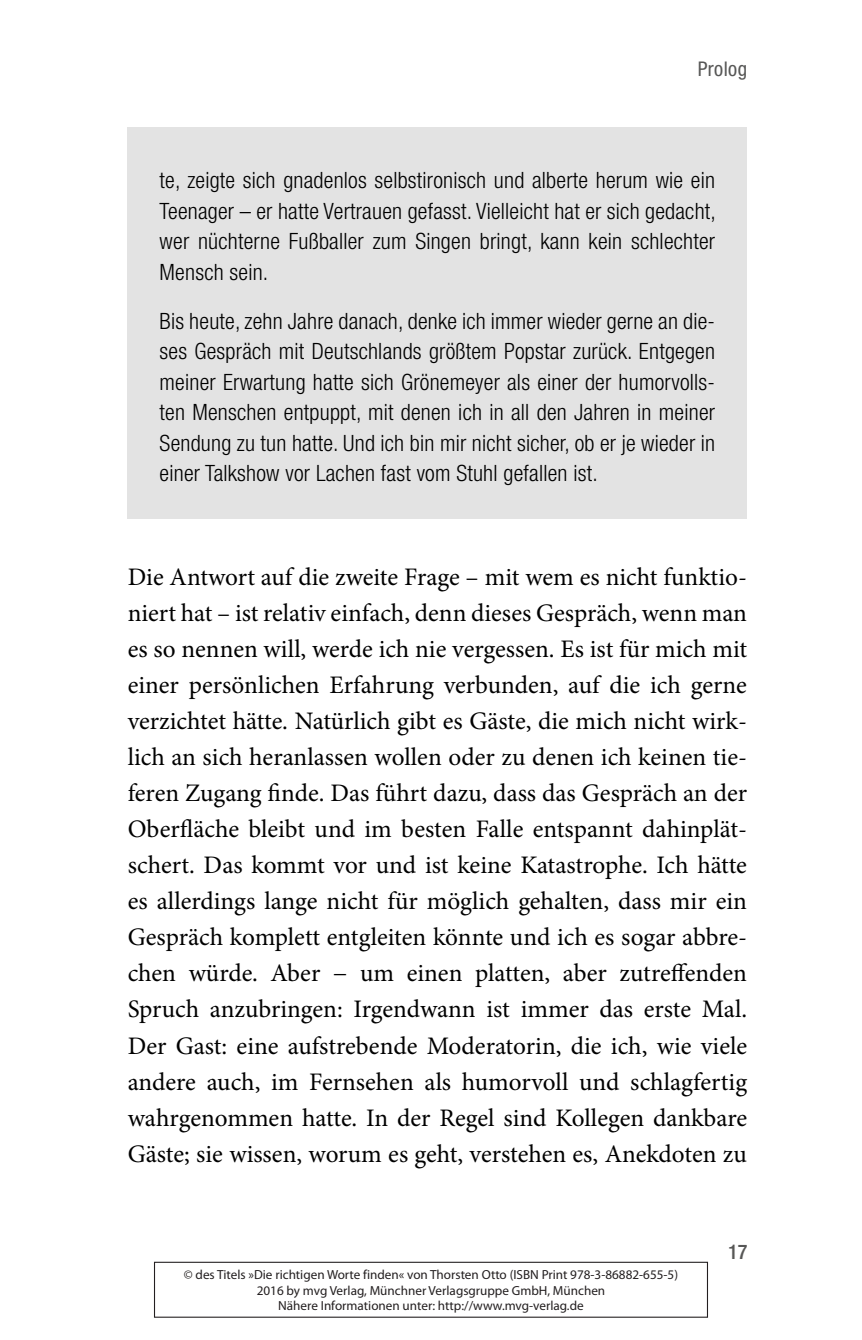
<style>
.page{position:relative;width:862px;height:1340px;background:#fff}
.page>*{position:absolute;margin:0;border:0;box-sizing:border-box;transform-origin:0 0}
.t1{font:25.2px/36px "Minion Pro";letter-spacing:-.005em;color:#000;text-align:justify}
.t2{font:300 condensed 22.5px/30.4px "Helvetica Neue LT Std";letter-spacing:.01em;color:#000;text-align:justify}
.t3{font:condensed 20.25px "Helvetica Neue LT Pro";letter-spacing:.02em;color:#575756}
.t4{font:500 condensed 20.25px "Helvetica Neue LT Pro";color:#575756}
.t5{font:13.28px/15.3px "Myriad Pro";color:#231f20;text-align:center}
</style>
<div class="page">
<div style="left:128px;top:128px;width:618px;height:391px;background:#e3e3e3"></div>
<div style="left:154px;top:1261px;width:553px;height:56px;border:1px solid #231f20"></div>
<p class="t3" style="left:697px;top:57px;width:51px">Prolog</p>
<p class="t2" style="left:159px;top:165px;width:557px">te, zeigte sich gnadenlos selbstironisch und alberte herum wie ein Teenager – er hatte Vertrauen gefasst. Vielleicht hat er sich gedacht, wer nüchterne Fußballer zum Singen bringt, kann kein schlechter Mensch sein.</p>
<p class="t2" style="left:159px;top:306px;width:556px">Bis heute, zehn Jahre danach, denke ich immer wieder gerne an die&shy;ses Gespräch mit Deutschlands größtem Popstar zurück. Entgegen meiner Erwartung hatte sich Grönemeyer als einer der humorvolls&shy;ten Menschen entpuppt, mit denen ich in all den Jahren in meiner Sendung zu tun hatte. Und ich bin mir nicht sicher, ob er je wieder in einer Talkshow vor Lachen fast vom Stuhl gefallen ist.</p>
<p class="t1" style="left:128px;top:559px;width:620px">Die Antwort auf die zweite Frage – mit wem es nicht funktio&shy;niert hat – ist relativ einfach, denn dieses Gespräch, wenn man es so nennen will, werde ich nie vergessen. Es ist für mich mit einer persönlichen Erfahrung verbunden, auf die ich gerne verzichtet hätte. Natürlich gibt es Gäste, die mich nicht wirk&shy;lich an sich heranlassen wollen oder zu denen ich keinen tie&shy;feren Zugang finde. Das führt dazu, dass das Gespräch an der Oberfläche bleibt und im besten Falle entspannt dahinplät&shy;schert. Das kommt vor und ist keine Katastrophe. Ich hätte es allerdings lange nicht für möglich gehalten, dass mir ein Gespräch komplett entgleiten könnte und ich es sogar abbre&shy;chen würde. Aber − um einen platten, aber zutreffenden Spruch anzubringen: Irgendwann ist immer das erste Mal.<br>Der Gast: eine aufstrebende Moderatorin, die ich, wie viele andere auch, im Fernsehen als humorvoll und schlagfertig wahrgenommen hatte. In der Regel sind Kollegen dankbare Gäste; sie wissen, worum es geht, verstehen es, Anekdoten zu</p>
<p class="t5" style="left:184px;top:1267px;width:495px">© des Titels »Die richtigen Worte finden« von Thorsten Otto (ISBN Print 978-3-86882-655-5)<br>2016 by mvg Verlag, Münchner Verlagsgruppe GmbH, München<br>Nähere Informationen unter: http://www.mvg-verlag.de</p>
<p class="t4" style="left:727px;top:1239px;width:21px">17</p>
</div>
